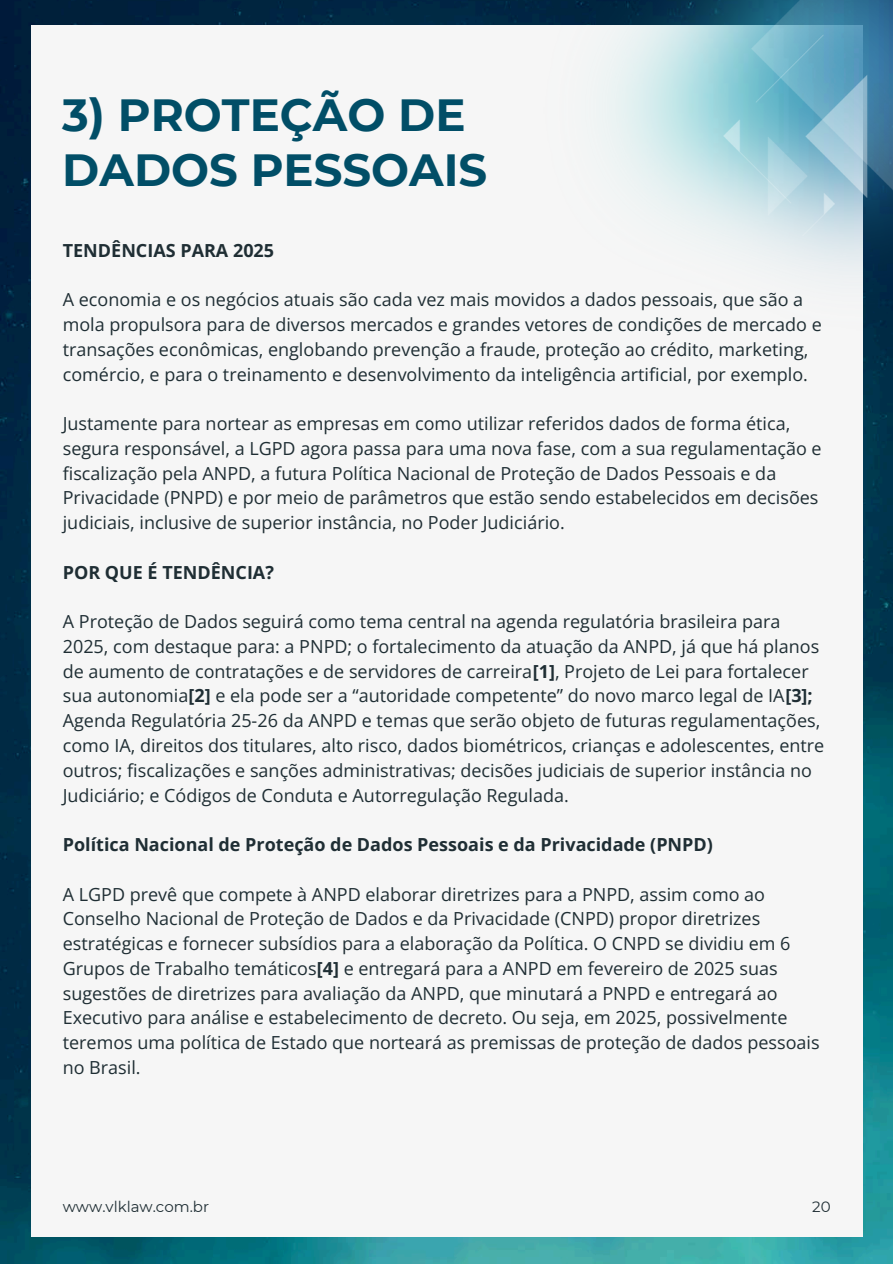
<style>
.page{position:relative;width:893px;height:1264px;background:#fff}
.page>*{position:absolute;margin:0;border:0;box-sizing:border-box;transform-origin:0 0}
.t1{font:700 45px/55.2px "Montserrat";color:#014e67}
.t2{font:18px/24.8px "Open Sans";color:#1f2e34}
.t3{font:700 18px "Open Sans";color:#1f2e34}
.t4{font:15px "Montserrat";color:#1f2e34}
.s1{font-weight:700}
</style>
<div class="page">
<img style="left:0;top:0;width:892px;height:1263px">
<div style="left:31px;top:25px;width:831px;height:1211px;background:#f6f6f6"></div>
<img style="left:543px;top:0;width:349px;height:331px">
<img style="left:723px;top:0;width:169px;height:235px">
<p class="t1" style="left:62px;top:87px;width:426px">3) PROTEÇÃO DE<br>DADOS PESSOAIS</p>
<p class="t3" style="left:63px;top:237px;width:213px">TENDÊNCIAS PARA 2025</p>
<h1 class="t2" style="left:63px;top:287px;width:760px">A economia e os negócios atuais são cada vez mais movidos a dados pessoais, que são a mola propulsora para de diversos mercados e grandes vetores de condições de mercado e transações econômicas, englobando prevenção a fraude, proteção ao crédito, marketing, comércio, e para o treinamento e desenvolvimento da inteligência artificial, por exemplo.</h1>
<h2 class="t2" style="left:63px;top:411px;width:760px">Justamente para nortear as empresas em como utilizar referidos dados de forma ética, segura responsável, a LGPD agora passa para uma nova fase, com a sua regulamentação e fiscalização pela ANPD, a futura Política Nacional de Proteção de Dados Pessoais e da Privacidade (PNPD) e por meio de parâmetros que estão sendo estabelecidos em decisões judiciais, inclusive de superior instância, no Poder Judiciário.</h2>
<h4 class="t3" style="left:63px;top:559px;width:213px">POR QUE É TENDÊNCIA?</h4>
<h4 class="t2" style="left:63px;top:609px;width:763px">A Proteção de Dados seguirá como tema central na agenda regulatória brasileira para 2025, com destaque para: a PNPD; o fortalecimento da atuação da ANPD, já que há planos de aumento de contratações e de servidores de carreira<span class="s1">[1]</span>, Projeto de Lei para fortalecer sua autonomia<span class="s1">[2]</span> e ela pode ser a “autoridade competente” do novo marco legal de IA<span class="s1">[3]; </span>Agenda Regulatória 25-26 da ANPD e temas que serão objeto de futuras regulamentações, como IA, direitos dos titulares, alto risco, dados biométricos, crianças e adolescentes, entre outros; fiscalizações e sanções administrativas; decisões judiciais de superior instância no Judiciário; e Códigos de Conduta e Autorregulação Regulada.</h4>
<h2 class="t3" style="left:63px;top:831px;width:651px">Política Nacional de Proteção de Dados Pessoais e da Privacidade (PNPD)</h2>
<h4 class="t2" style="left:63px;top:881px;width:758px">A LGPD prevê que compete à ANPD elaborar diretrizes para a PNPD, assim como ao Conselho Nacional de Proteção de Dados e da Privacidade (CNPD) propor diretrizes estratégicas e fornecer subsídios para a elaboração da Política. O CNPD se dividiu em 6<br>Grupos de Trabalho temáticos<span class="s1">[4]</span> e entregará para a ANPD em fevereiro de 2025 suas sugestões de diretrizes para avaliação da ANPD, que minutará a PNPD e entregará ao Executivo para análise e estabelecimento de decreto. Ou seja, em 2025, possivelmente teremos uma política de Estado que norteará as premissas de proteção de dados pessoais no Brasil.</h4>
<h4 class="t4" style="left:63px;top:1197px;width:148px">www.vlklaw.com.br</h4>
<h3 class="t4" style="left:812px;top:1197px;width:20px">20</h3>
</div>
